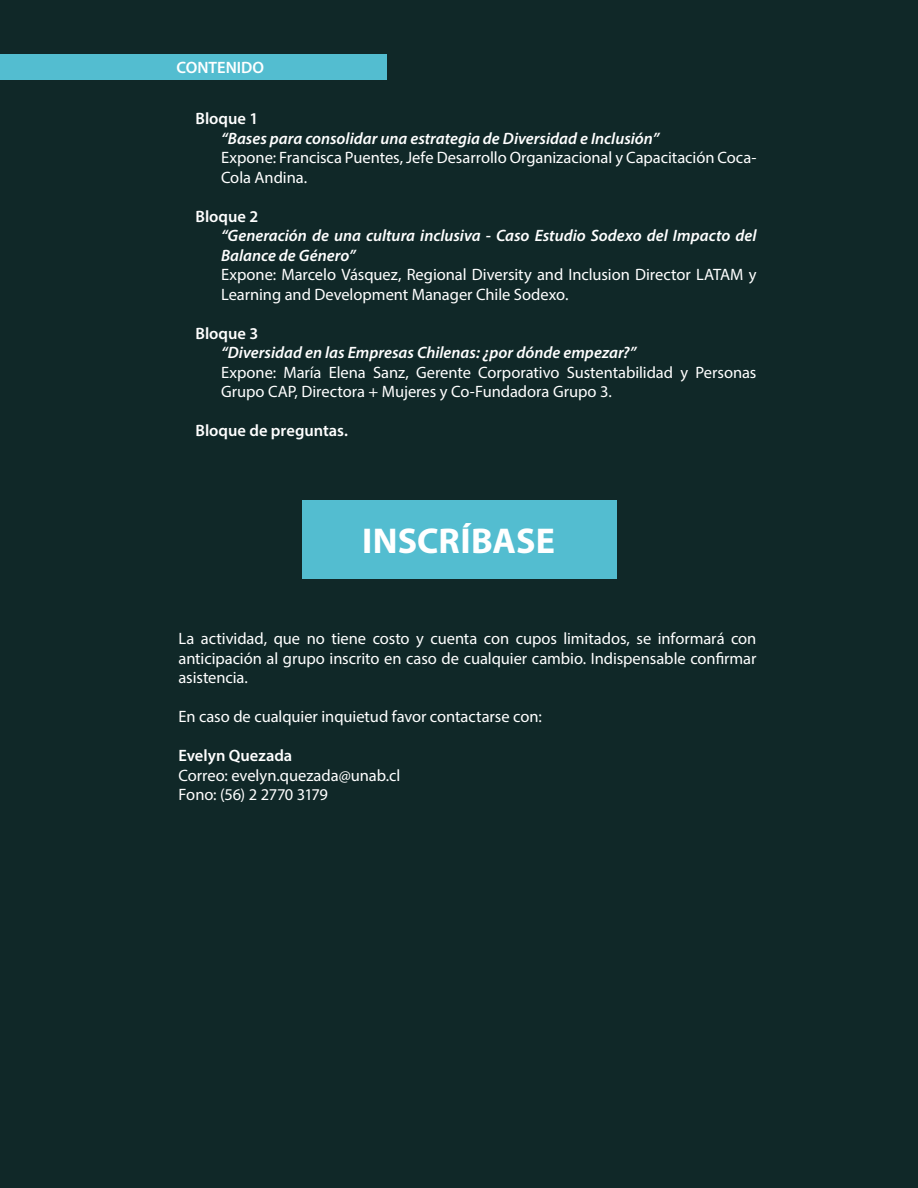
<style>
.page{position:relative;width:918px;height:1188px;background:#102828}
.page>*{position:absolute;margin:0;border:0;box-sizing:border-box;transform-origin:0 0}
.t1{font:700 36px "Myriad Pro";letter-spacing:.005em;color:#fff}
.t2{font:16.5px/19.5px "Myriad Pro";letter-spacing:-.005em;color:#fff}
.t3{font:italic 600 16.5px/19.5px "Myriad Pro";color:#fff}
.t4{font:600 16.5px "Myriad Pro";color:#fff}
</style>
<div class="page">
<div style="left:302px;top:500px;width:314px;height:78px;background:#53bdd0"></div>
<div style="left:0;top:55px;width:387px;height:25px;background:#53bdd0"></div>
<p class="t4" style="left:177px;top:57px;width:89px">CONTENIDO</p>
<p class="t4" style="left:196px;top:108px;width:64px">Bloque 1</p>
<p class="t3" style="left:221px;top:128px;width:440px">“Bases para consolidar una estrategia de Diversidad e Inclusión”</p>
<p class="t2" style="left:221px;top:148px;width:537px">Expone: Francisca Puentes, Jefe Desarrollo Organizacional y Capacitación Coca-<br>Cola Andina.</p>
<p class="t4" style="left:196px;top:206px;width:64px">Bloque 2</p>
<p class="t3" style="left:221px;top:225px;width:537px">“Generación de una cultura inclusiva - Caso Estudio Sodexo del Impacto del<br>Balance de Género”</p>
<p class="t2" style="left:221px;top:265px;width:537px">Expone: Marcelo Vásquez, Regional Diversity and Inclusion Director LATAM y<br>Learning and Development Manager Chile Sodexo.</p>
<p class="t4" style="left:196px;top:323px;width:64px">Bloque 3</p>
<p class="t3" style="left:221px;top:343px;width:417px">“Diversidad en las Empresas Chilenas: ¿por dónde empezar?”</p>
<p class="t2" style="left:221px;top:362px;width:537px">Expone: María Elena Sanz, Gerente Corporativo Sustentabilidad y Personas<br>Grupo CAP, Directora + Mujeres y Co-Fundadora Grupo 3.</p>
<p class="t4" style="left:196px;top:420px;width:154px">Bloque de preguntas.</p>
<h1 class="t1" style="left:362px;top:517px;width:194px">INSCRÍBASE</h1>
<p class="t2" style="left:179px;top:628px;width:579px;text-align:justify">La actividad, que no tiene costo y cuenta con cupos limitados, se informará con anticipación al grupo inscrito en caso de cualquier cambio. Indispensable confirmar asistencia.</p>
<p class="t2" style="left:179px;top:706px;width:365px">En caso de cualquier inquietud favor contactarse con:</p>
<p class="t4" style="left:179px;top:745px;width:115px">Evelyn Quezada</p>
<p class="t2" style="left:179px;top:765px;width:223px">Correo: evelyn.quezada@unab.cl<br>Fono: (56) 2 2770 3179</p>
</div>
